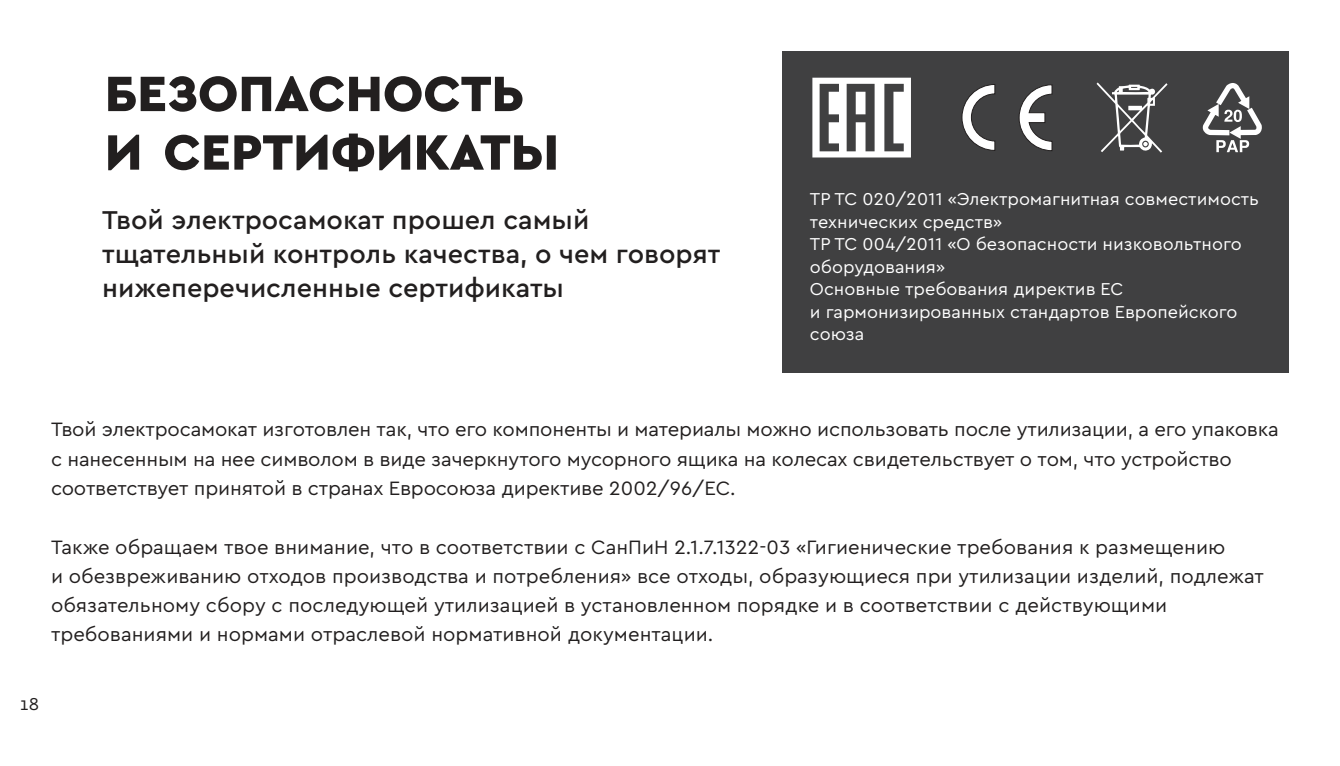
<style>
.page{position:relative;width:1340px;height:766px;background:#fff}
.page>*{position:absolute;margin:0;border:0;box-sizing:border-box;transform-origin:0 0}
.t1{font:900 51.98px/58.5px "Cera PRO";color:#221f1f}
.t2{font:500 27px/33.8px "Cera PRO";color:#221f1f}
.t3{font:20.25px/29.2px "Cera PRO";letter-spacing:-.005em;color:#221f1f}
.t4{font:18px/22.5px "Cera PRO";color:#fff}
.t5{font:18px "Cera PRO";color:#221f1f}
</style>
<div class="page">
<div style="left:782px;top:51px;width:506px;height:321px;background:#404041"></div>
<svg style="left:812px;top:78px;width:99px;height:79px"></svg>
<svg style="left:961px;top:84px;width:34px;height:67px"></svg>
<svg style="left:1018px;top:84px;width:34px;height:67px"></svg>
<svg style="left:1096px;top:82px;width:71px;height:71px"></svg>
<svg style="left:1202px;top:83px;width:59px;height:69px"></svg>
<h1 class="t1" style="left:105px;top:62px;width:456px">безопасность и сертификаты</h1>
<h2 class="t2" style="left:102px;top:205px;width:620px">Твой электросамокат прошел самый тщательный контроль качества, о чем говорят нижеперечисленные сертификаты</h2>
<p class="t4" style="left:810px;top:188px;width:450px">ТР ТС 020/2011 «Электромагнитная совместимость технических средств»<br>ТР ТС 004/2011 «О безопасности низковольтного оборудования»<br>Основные требования директив ЕС<br>и гармонизированных стандартов Европейского союза</p>
<p class="t3" style="left:51px;top:415px;width:1229px">Твой электросамокат изготовлен так, что его компоненты и материалы можно использовать после утилизации, а его упаковка с нанесенным на нее символом в виде зачеркнутого мусорного ящика на колесах свидетельствует о том, что устройство соответствует принятой в странах Евросоюза директиве 2002/96/ЕС.</p>
<p class="t3" style="left:51px;top:532px;width:1214px">Также обращаем твое внимание, что в соответствии с СанПиН 2.1.7.1322-03 «Гигиенические требования к размещению<br>и обезвреживанию отходов производства и потребления» все отходы, образующиеся при утилизации изделий, подлежат обязательному сбору с последующей утилизацией в установленном порядке и в соответствии с действующими требованиями и нормами отраслевой нормативной документации.</p>
<p class="t5" style="left:20px;top:696px;width:21px">18</p>
</div>
